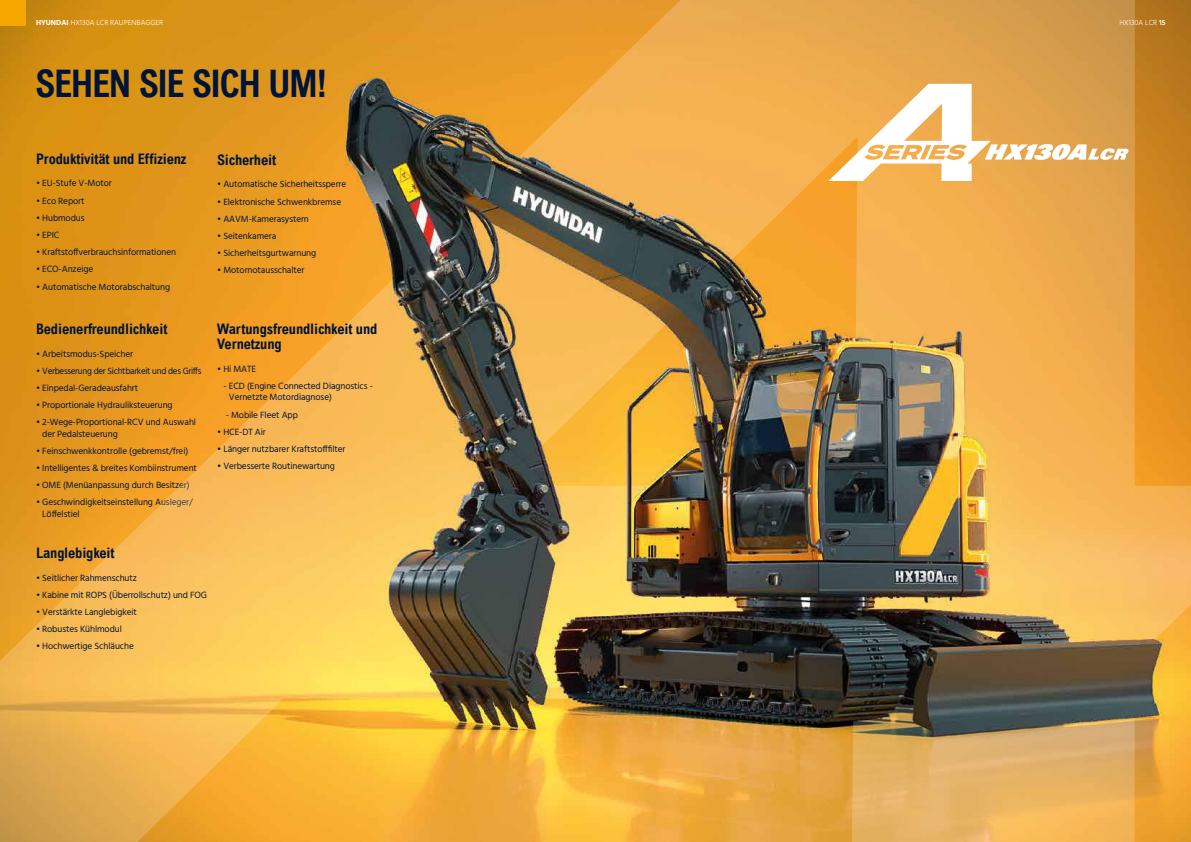
<style>
.page{position:relative;width:1191px;height:842px;background:#fff}
.page>*{position:absolute;margin:0;border:0;box-sizing:border-box;transform-origin:0 0}
.t1{font:700 condensed 38px "Arial";letter-spacing:-.04em;color:#001437}
.t2{font:700 condensed 14.5px/15px "Arial";letter-spacing:-.01em;color:#001437}
.t3{font:9.2px/11.5px "Hind";letter-spacing:-.01em;color:#001437}
.t4{font:9.2px "Hind";letter-spacing:-.03em;color:#001437}
.t5{font:300 7.5px "Hind";color:#fff}
.s1{font-weight:700}
.s2{font-weight:600}
</style>
<div class="page">
<img style="left:0;top:0;width:1191px;height:842px">
<svg style="left:828px;top:84px;width:301px;height:97px"></svg>
<div style="left:0;top:0;width:26px;height:26px;background:#f7a600"></div>
<p class="t5" style="left:36px;top:17px;width:129px"><span class="s1">HYUNDAI</span> HX130A LCR RAUPENBAGGER</p>
<h1 class="t1" style="left:35px;top:62px;width:294px">SEHEN SIE SICH UM!</h1>
<h2 class="t2" style="left:36px;top:151px;width:152px">Produktivität und Effizienz</h2>
<p class="t3" style="left:36px;top:178px;width:77px">• EU-Stufe V-Motor</p>
<p class="t3" style="left:36px;top:195px;width:50px">• Eco Report</p>
<p class="t3" style="left:36px;top:212px;width:50px">• Hubmodus</p>
<p class="t3" style="left:36px;top:230px;width:25px">• EPIC</p>
<p class="t3" style="left:36px;top:247px;width:142px">• Kraftstoffverbrauchsinformationen</p>
<p class="t3" style="left:36px;top:264px;width:59px">• ECO-Anzeige</p>
<p class="t3" style="left:36px;top:281px;width:136px">• Automatische Motorabschaltung</p>
<h2 class="t2" style="left:36px;top:321px;width:133px">Bedienerfreundlichkeit</h2>
<p class="t3" style="left:36px;top:348px;width:99px">• Arbeitsmodus-Speicher</p>
<p class="t4" style="left:36px;top:364px;width:167px">• Verbesserung der Sichtbarkeit und des Griffs</p>
<p class="t3" style="left:36px;top:383px;width:104px">• Einpedal-Geradeausfahrt</p>
<p class="t3" style="left:36px;top:400px;width:138px">• Proportionale Hydrauliksteuerung</p>
<p class="t3" style="left:42px;top:417px;width:155px;text-indent:-6px">• 2-Wege-Proportional-RCV und Auswahl der Pedalsteuerung</p>
<p class="t3" style="left:36px;top:446px;width:154px">• Feinschwenkkontrolle (gebremst/frei)</p>
<p class="t3" style="left:36px;top:463px;width:162px">• Intelligentes &amp; breites Kombiinstrument</p>
<p class="t3" style="left:36px;top:480px;width:155px">• OME (Menüanpassung durch Besitzer)</p>
<p class="t3" style="left:42px;top:497px;width:152px;text-indent:-6px">• Geschwindigkeitseinstellung Ausleger/<br>Löffelstiel</p>
<h2 class="t2" style="left:217px;top:152px;width:61px">Sicherheit</h2>
<p class="t3" style="left:217px;top:179px;width:131px">• Automatische Sicherheitssperre</p>
<p class="t3" style="left:217px;top:196px;width:126px">• Elektronische Schwenkbremse</p>
<p class="t3" style="left:217px;top:213px;width:93px">• AAVM-Kamerasystem</p>
<p class="t3" style="left:217px;top:231px;width:61px">• Seitenkamera</p>
<p class="t3" style="left:217px;top:248px;width:101px">• Sicherheitsgurtwarnung</p>
<p class="t3" style="left:217px;top:265px;width:89px">• Motornotausschalter</p>
<h2 class="t2" style="left:217px;top:321px;width:162px">Wartungsfreundlichkeit und<br>Vernetzung</h2>
<p class="t3" style="left:217px;top:363px;width:41px">• Hi MATE</p>
<p class="t3" style="left:229px;top:380px;width:146px;text-indent:-5px">- ECD (Engine Connected Diagnostics -<br>Vernetzte Motordiagnose)</p>
<p class="t3" style="left:226px;top:409px;width:74px">- Mobile Fleet App</p>
<p class="t3" style="left:217px;top:426px;width:50px">• HCE-DT Air</p>
<p class="t3" style="left:217px;top:443px;width:130px">• Länger nutzbarer Kraftstofffilter</p>
<p class="t3" style="left:217px;top:461px;width:119px">• Verbesserte Routinewartung</p>
<h2 class="t2" style="left:36px;top:545px;width:80px">Langlebigkeit</h2>
<p class="t3" style="left:36px;top:572px;width:102px">• Seitlicher Rahmenschutz</p>
<p class="t3" style="left:36px;top:590px;width:173px">• Kabine mit ROPS (Überrollschutz) und FOG</p>
<p class="t3" style="left:36px;top:607px;width:102px">• Verstärkte Langlebigkeit</p>
<p class="t3" style="left:36px;top:624px;width:87px">• Robustes Kühlmodul</p>
<p class="t3" style="left:36px;top:641px;width:99px">• Hochwertige Schläuche</p>
<p class="t5" style="left:1119px;top:17px;width:47px">HX130A LCR <span class="s2">15</span></p>
</div>
